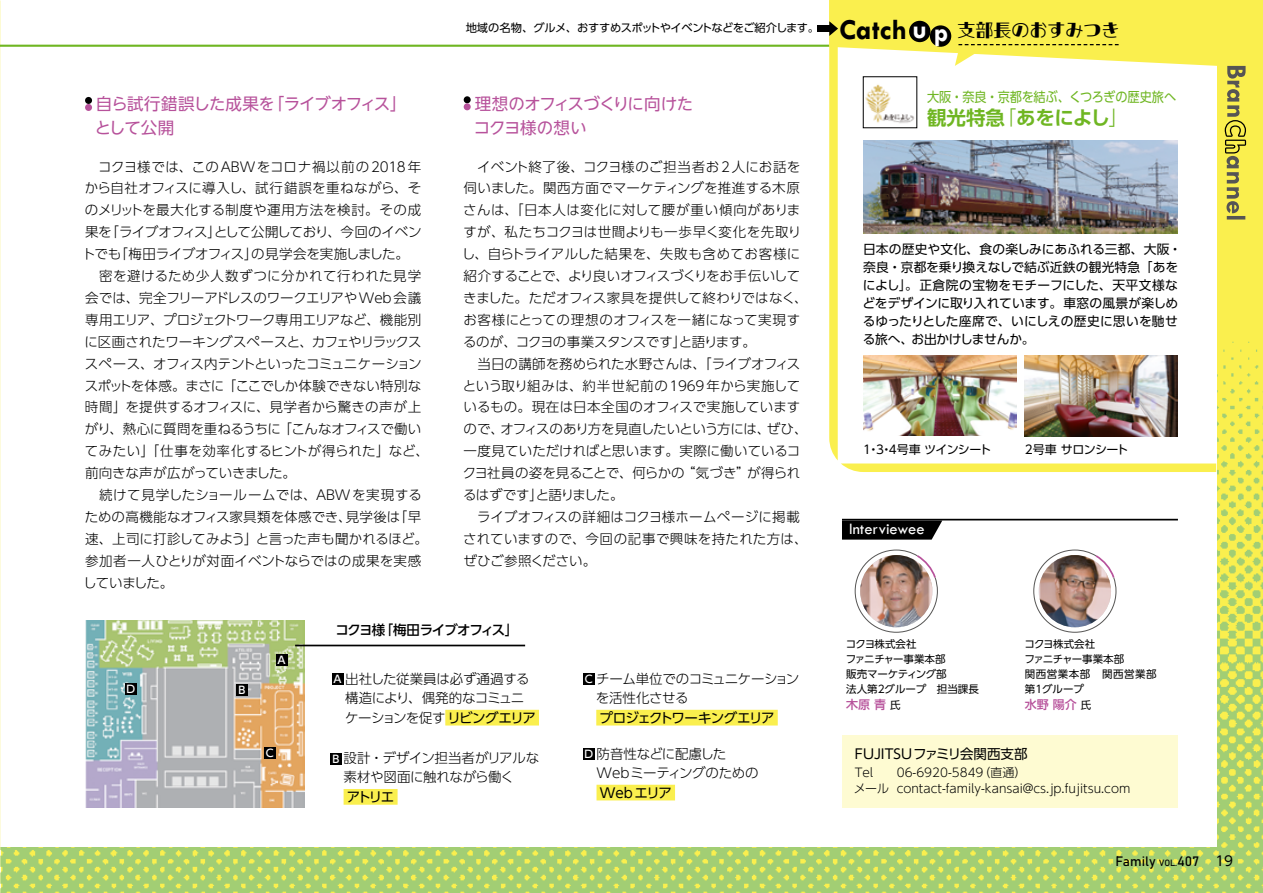
<style>
.page{position:relative;width:1263px;height:893px;background:#fff}
.page>*{position:absolute;margin:0;border:0;box-sizing:border-box;transform-origin:0 0}
.t1{font:700 19.5px "UD Shin Go Pro De";letter-spacing:-.015em;color:#6fb622}
.t2{font:18px "AB lineboard bold";color:#000}
.t3{font:16.5px/24px "UD Shin Go NT Pro";letter-spacing:-.035em;color:#b7529b}
.t4{font:16.5px "Tw Cen";color:#fff}
.t5{font:300 13.5px/21.9px "UD Shin Go Pro";letter-spacing:-.005em;color:#000}
.t6{font:300 13.5px/21.9px "UD Shin Go Pro";letter-spacing:.015em;color:#000}
.t7{font:300 13.5px/19.5px "UD Shin Go Pro";letter-spacing:-.03em;color:#000}
.t8{font:300 13.5px/19.5px "UD Shin Go Pro";letter-spacing:-.025em;color:#000}
.t9{font:300 13.5px "UD Shin Go Pro";letter-spacing:.03em;color:#000}
.t10{font:300 13.5px "UD Shin Go Pro";letter-spacing:.025em;color:#000}
.t11{font:300 13.5px "UD Shin Go Pro";letter-spacing:-.04em;color:#000}
.t12{font:300 13.5px "UD Shin Go Pro";letter-spacing:.02em;color:#000}
.t13{font:300 13.5px "UD Shin Go Pro";letter-spacing:.035em;color:#000}
.t14{font:13.5px "UD Shin Go Pro";letter-spacing:-.04em;color:#000}
.t15{font:300 13.5px "UD Shin Go Pro";letter-spacing:.045em;color:#000}
.t16{font:13.5px "UD Shin Go Pro";color:#6fb622;scale:.9 1}
.t17{font:13.5px "UD Shin Go Pro";color:#000}
.t18{font:500 13.5px "UD Shin Go Pro";letter-spacing:-.09em;color:#000}
.t19{font:13.5px "Bahnschrift";color:#000}
.t20{font:12.75px/18px "UD Shin Go Pro";letter-spacing:.005em;color:#000}
.t21{font:300 12px/16.5px "UD Shin Go Pro";color:#000}
.t22{font:12px "UD Shin Go Pro";letter-spacing:-.035em;color:#000}
.t23{font:500 12px "UD Shin Go Pro";color:#b7529b}
.t24{font:11.25px "UD Shin Go Pro";letter-spacing:-.035em;color:#000}
.t25{font:10.5px/15px "UD Shin Go Pro";color:#000}
.t26{font:500 10.5px "UD Shin Go Pro";color:#fff}
.s1{font-weight:500;font-size:10.5px;color:#fff}
.s2{font-weight:400}
.s3{font-family:"Tw Cen";font-weight:700;font-size:29.25px}
.s4{font-family:"Tw Cen";font-weight:700;font-size:27px;color:#fff}
.s5{font-family:"UD Shin Go Pro";font-weight:300}
.s6{font-weight:400;font-size:10.5px;color:#000}
.s7{font-size:9px}
.s8{font-family:"UD Shin Go Pro"}
</style>
<div class="page">
<img style="left:0;top:326px;width:1263px;height:567px">
<div style="left:0;top:0;width:1216px;height:846px;background:#fff"></div>
<hr style="left:0;top:45px;width:1215px;height:2px;background:#6fb622">
<div style="left:817px;top:26px;width:13px;height:6px;background:#000"></div>
<svg style="left:829px;top:0;width:418px;height:472px"></svg>
<div style="left:85px;top:97px;width:7px;height:7px;background:#000;border-radius:50%"></div>
<div style="left:85px;top:104px;width:7px;height:7px;background:#b7529b;border-radius:50%"></div>
<div style="left:464px;top:96px;width:7px;height:7px;background:#000;border-radius:50%"></div>
<div style="left:464px;top:103px;width:7px;height:7px;background:#b7529b;border-radius:50%"></div>
<img style="left:85px;top:621px;width:220px;height:187px">
<div style="left:445px;top:710px;width:94px;height:15px;background:#faef4e"></div>
<div style="left:332px;top:673px;width:12px;height:12px;background:#000"></div>
<div style="left:596px;top:785px;width:79px;height:15px;background:#faef4e"></div>
<div style="left:583px;top:748px;width:12px;height:12px;background:#000"></div>
<div style="left:344px;top:789px;width:54px;height:16px;background:#faef4e"></div>
<div style="left:330px;top:753px;width:12px;height:12px;background:#000"></div>
<div style="left:596px;top:710px;width:182px;height:15px;background:#faef4e"></div>
<div style="left:583px;top:673px;width:12px;height:12px;background:#000"></div>
<hr style="left:842px;top:519px;width:336px;height:1px;background:#000">
<svg style="left:842px;top:520px;width:100px;height:20px;background:#141414"></svg>
<svg style="left:1033px;top:549px;width:84px;height:84px"></svg>
<img style="left:1039px;top:555px;width:72px;height:72px;border-radius:36px">
<svg style="left:854px;top:549px;width:84px;height:84px"></svg>
<img style="left:860px;top:555px;width:72px;height:72px;border-radius:36px">
<div style="left:842px;top:736px;width:336px;height:72px;background:#fefbd2"></div>
<div style="left:276px;top:654px;width:11px;height:11px;background:#000"></div>
<div style="left:236px;top:684px;width:12px;height:12px;background:#000"></div>
<div style="left:264px;top:747px;width:12px;height:12px;background:#000"></div>
<div style="left:125px;top:683px;width:12px;height:12px;background:#000"></div>
<hr style="left:295px;top:645px;width:230px;height:1px;background:#000">
<img style="left:865px;top:79px;width:50px;height:47px">
<img style="left:863px;top:355px;width:153px;height:81px">
<img style="left:1025px;top:355px;width:153px;height:81px">
<img style="left:863px;top:140px;width:315px;height:94px">
<p class="t3" style="left:95px;top:92px;width:313px">自ら試行錯誤した成果を「ライブオフィス」として公開</p>
<p class="t10" style="left:98px;top:155px;width:324px">コクヨ様では、このABWをコロナ禍以前の2018年</p>
<p class="t9" style="left:85px;top:177px;width:338px">から自社オフィスに導入し、試行錯誤を重ねながら、そ</p>
<p class="t10" style="left:85px;top:199px;width:338px">のメリットを最大化する制度や運用方法を検討。その成</p>
<p class="t8" style="left:85px;top:222px;width:338px">果を「ライブオフィス」として公開しており、今回のイベン</p>
<p class="t7" style="left:82px;top:244px;width:328px">トでも「梅田ライブオフィス」の見学会を実施しました。</p>
<p class="t15" style="left:99px;top:265px;width:324px">密を避けるため少人数ずつに分かれて行われた見学</p>
<p class="t5" style="left:85px;top:286px;width:338px">会では、完全フリーアドレスのワークエリアやWeb会議</p>
<p class="t11" style="left:85px;top:309px;width:338px">専用エリア、プロジェクトワーク専用エリアなど、機能別</p>
<p class="t5" style="left:84px;top:330px;width:339px">に区画されたワーキングスペースと、カフェやリラックス</p>
<p class="t7" style="left:85px;top:353px;width:339px">スペース、オフィス内テントといったコミュニケーション</p>
<p class="t8" style="left:85px;top:375px;width:338px">スポットを体感。まさに「ここでしか体験できない特別な</p>
<p class="t12" style="left:85px;top:396px;width:338px">時間」を提供するオフィスに、見学者から驚きの声が上</p>
<p class="t5" style="left:85px;top:418px;width:338px">がり、熱心に質問を重ねるうちに「こんなオフィスで働い</p>
<p class="t9" style="left:85px;top:440px;width:346px">てみたい」「仕事を効率化するヒントが得られた」など、</p>
<p class="t5" style="left:85px;top:462px;width:213px">前向きな声が広がっていきました。</p>
<p class="t13" style="left:99px;top:484px;width:325px">続けて見学したショールームでは、ABWを実現する</p>
<p class="t5" style="left:85px;top:505px;width:338px">ための高機能なオフィス家具類を体感でき、見学後は「早</p>
<p class="t5" style="left:85px;top:527px;width:344px">速、上司に打診してみよう」と言った声も聞かれるほど。</p>
<p class="t6" style="left:85px;top:549px;width:338px">参加者一人ひとりが対面イベントならではの成果を実感</p>
<p class="t5" style="left:83px;top:571px;width:92px">していました。</p>
<p class="t24" style="left:466px;top:19px;width:355px">地域の名物、グルメ、おすすめスポットやイベントなどをご紹介します。</p>
<p class="t3" style="left:474px;top:91px;width:221px">理想のオフィスづくりに向けたコクヨ様の想い</p>
<p class="t6" style="left:462px;top:155px;width:347px;text-indent:15px">イベント終了後、コクヨ様のご担当者お2人にお話を伺いました。関西方面でマーケティングを推進する木原さんは、「日本人は変化に対して腰が重い傾向がありますが、私たちコクヨは世間よりも一歩早く変化を先取りし、自らトライアルした結果を、失敗も含めてお客様に紹介することで、より良いオフィスづくりをお手伝いしてきました。ただオフィス家具を提供して終わりではなく、お客様にとっての理想のオフィスを一緒になって実現するのが、コクヨの事業スタンスです」と語ります。</p>
<p class="t5" style="left:463px;top:352px;width:346px;text-indent:15px">当日の講師を務められた水野さんは、「ライブオフィスという取り組みは、約半世紀前の1969年から実施しているもの。現在は日本全国のオフィスで実施していますので、オフィスのあり方を見直したいという方には、ぜひ、一度見ていただければと思います。実際に働いているコクヨ社員の姿を見ることで、何らかの“気づき”が得られるはずです」と語りました。</p>
<p class="t6" style="left:463px;top:505px;width:346px;text-indent:14px">ライブオフィスの詳細はコクヨ様ホームページに掲載されていますので、今回の記事で興味を持たれた方は、ぜひご参照ください。</p>
<p class="t26" style="left:127px;top:680px;width:10px">D</p>
<p class="t26" style="left:238px;top:682px;width:8px">B</p>
<p class="t26" style="left:277px;top:651px;width:10px">A</p>
<p class="t26" style="left:266px;top:744px;width:9px">C</p>
<p class="t18" style="left:335px;top:619px;width:184px">コクヨ様「梅田ライブオフィス」</p>
<p class="t5" style="left:345px;top:668px;width:192px;line-height:19.5px;text-indent:-11px"><span class="s1">A</span> 出社した従業員は必ず通過する構造により、偶発的なコミュニケーションを促す<span class="s2">リビングエリア</span></p>
<p class="t8" style="left:344px;top:748px;width:197px;text-indent:-11px"><span class="s1">B</span> 設計・デザイン担当者がリアルな素材や図面に触れながら働く</p>
<p class="t14" style="left:347px;top:786px;width:49px">アトリエ</p>
<p class="t7" style="left:596px;top:668px;width:205px;text-indent:-11px"><span class="s1">C</span> チーム単位でのコミュニケーションを活性化させる</p>
<p class="t14" style="left:599px;top:707px;width:177px">プロジェクトワーキングエリア</p>
<p class="t7" style="left:596px;top:743px;width:163px;text-indent:-12px"><span class="s1">D</span> 防音性などに配慮した<br>Webミーティングのための</p>
<p class="t14" style="left:600px;top:782px;width:74px">Webエリア</p>
<h2 class="t2" style="left:839px;top:21px;width:282px"><span class="s3">Catch</span> <span class="s4">u p</span> 支部長のおすみつき</h2>
<p class="t16" style="left:927px;top:86px;width:278px">大阪・奈良・京都を結ぶ、くつろぎの歴史旅へ</p>
<h1 class="t1" style="left:927px;top:102px;width:203px">観光特急<span class="s5">「</span>あをによし<span class="s5">」</span></h1>
<p class="t20" style="left:862px;top:239px;width:321px">日本の歴史や文化、食の楽しみにあふれる三都、大阪・奈良・京都を乗り換えなしで結ぶ近鉄の観光特急「あをによし」。正倉院の宝物をモチーフにした、天平文様などをデザインに取り入れています。車窓の風景が楽しめるゆったりとした座席で、いにしえの歴史に思いを馳せる旅へ、お出かけしませんか。</p>
<p class="t22" style="left:863px;top:439px;width:130px">1・3・4号車ツインシート</p>
<p class="t22" style="left:1025px;top:439px;width:105px">2号車サロンシート</p>
<p class="t4" style="left:849px;top:519px;width:77px">Interviewee</p>
<p class="t25" style="left:846px;top:636px;width:135px">コクヨ株式会社<br>ファニチャー事業本部<br>販売マーケティング部　<br>法人第2グループ　担当課長</p>
<p class="t23" style="left:846px;top:695px;width:56px">木原 青 <span class="s6">氏</span></p>
<p class="t25" style="left:1024px;top:636px;width:144px">コクヨ株式会社<br>ファニチャー事業本部<br>関西営業本部　関西営業部　第1グループ</p>
<p class="t23" style="left:1025px;top:695px;width:68px">水野 陽介 <span class="s6">氏</span></p>
<p class="t17" style="left:855px;top:743px;width:174px">FUJITSUファミリ会関西支部</p>
<p class="t21" style="left:855px;top:764px;width:20px">Tel</p>
<p class="t21" style="left:854px;top:764px;width:278px;text-indent:43px">06-6920-5849（直通）<br>メール contact-family-kansai@cs.jp.fujitsu.com</p>
<p class="t19" style="left:1115px;top:850px;width:119px">Family <span class="s7">VOL.</span>407 <span class="s8">19</span></p>
</div>
